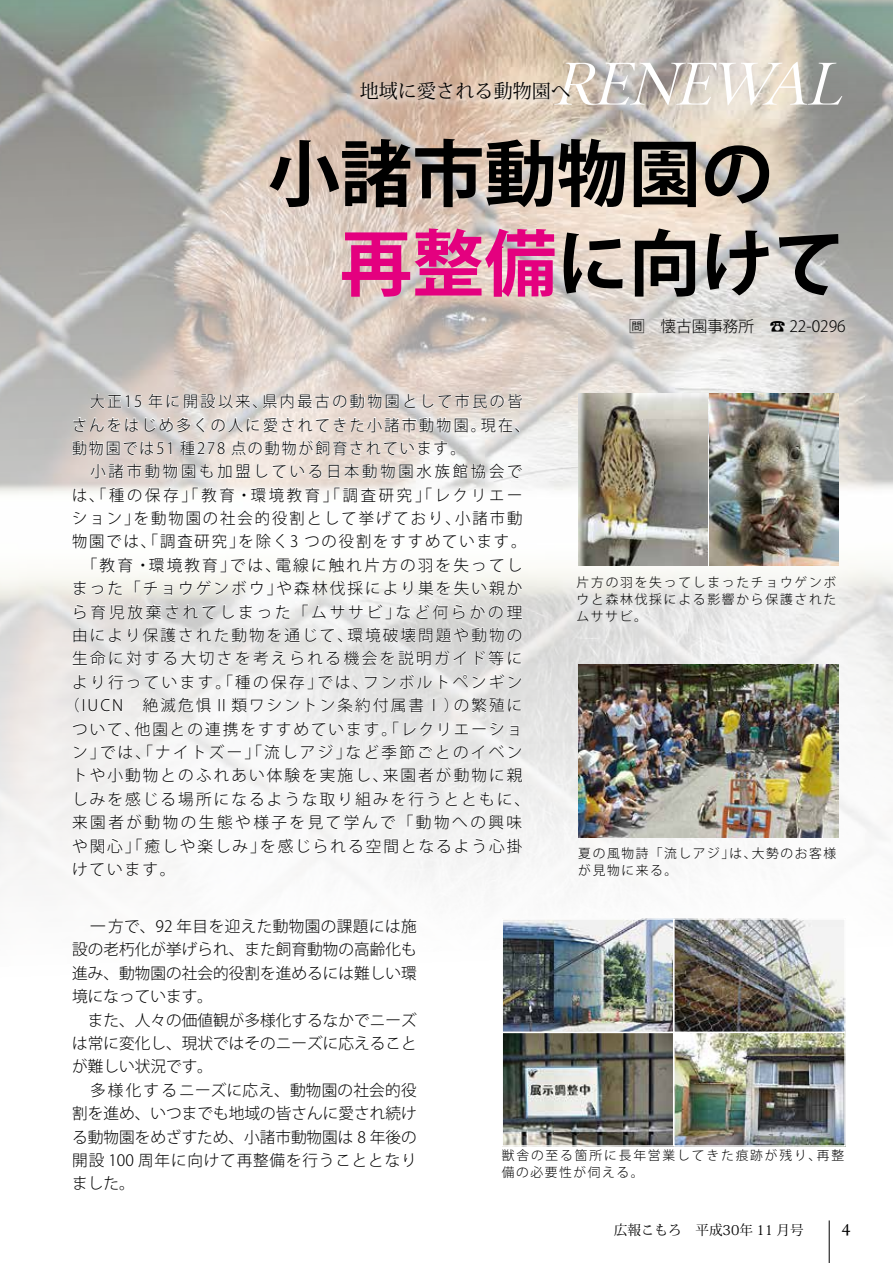
<style>
.page{position:relative;width:893px;height:1263px;background:#fff}
.page>*{position:absolute;margin:0;border:0;box-sizing:border-box;transform-origin:0 0}
.t1{font:700 72.15px/89.6px "Koz Go Pro";color:#000}
.t2{font:italic 61.05px "Poynter OS Disp";color:#fff}
.t3{font:19.2px "Koz Min Pro";color:#000}
.t4{font:18px "Arno Pro";color:#000}
.t5{font:300 15.6px "Koz Go Pro";letter-spacing:.135em;color:#000}
.t6{font:300 15.6px/23.4px "Koz Go Pro";color:#000}
.t7{font:300 15.6px/23.4px "Koz Go Pro";letter-spacing:.155em;color:#000;scale:.96 1}
.t8{font:300 15.6px "Koz Go Pro";letter-spacing:.18em;color:#000}
.t9{font:300 15.6px "Koz Go Pro";letter-spacing:.16em;color:#000}
.t10{font:300 15.6px "Koz Go Pro";letter-spacing:.185em;color:#000}
.t11{font:13.65px "Koz Min Pr 6 N";color:#000}
.t12{font:300 12.75px/17px "Koz Go Pro";letter-spacing:.14em;color:#000}
.s1{color:#e4007f}
</style>
<div class="page">
<hr style="left:829px;top:1220px;width:1px;height:43px;background:#000">
<img style="left:0;top:0;width:893px;height:887px">
<svg style="left:359px;top:81px;width:217px;height:26px;background:#dfcab9"></svg>
<img style="left:504px;top:920px;width:340px;height:225px">
<div style="left:673px;top:918px;width:173px;height:115px;border:1px solid #fff"></div>
<div style="left:673px;top:1032px;width:173px;height:115px;border:1px solid #fff"></div>
<div style="left:502px;top:918px;width:172px;height:115px;border:1px solid #fff"></div>
<div style="left:502px;top:1032px;width:172px;height:115px;border:1px solid #fff"></div>
<svg style="left:71px;top:331px;width:452px;height:499px"></svg>
<svg style="left:72px;top:837px;width:451px;height:40px"></svg>
<img style="left:578px;top:393px;width:261px;height:173px">
<img style="left:578px;top:665px;width:261px;height:172px">
<h2 class="t2" style="left:553px;top:50px;width:307px">RENEWAL</h2>
<p class="t3" style="left:360px;top:77px;width:212px">地域に愛される動物園へ</p>
<h1 class="t1" style="left:268px;top:134px;width:579px">小諸市動物園の<span class="s1">　再整備</span>に向けて</h1>
<p class="t7" style="left:72px;top:390px;width:478px;text-indent:18px">大正15 年に開設以来、県内最古の動物園として市民の皆さんをはじめ多くの人に愛されてきた小諸市動物園。現在、動物園では51 種278 点の動物が飼育されています。</p>
<p class="t10" style="left:91px;top:461px;width:433px">小諸市動物園も加盟している日本動物園水族館協会で</p>
<p class="t8" style="left:72px;top:485px;width:452px">は、「種の保存」「教育・環境教育」「調査研究」「レクリエー</p>
<p class="t5" style="left:72px;top:508px;width:452px">ション」を動物園の社会的役割として挙げており、小諸市動</p>
<p class="t5" style="left:72px;top:531px;width:456px">物園では、「調査研究」を除く3 つの役割をすすめています。</p>
<p class="t5" style="left:72px;top:555px;width:452px">　「教育・環境教育」では、電線に触れ片方の羽を失ってし</p>
<p class="t5" style="left:72px;top:578px;width:452px">まった「チョウゲンボウ」や森林伐採により巣を失い親か</p>
<p class="t8" style="left:72px;top:602px;width:452px">ら育児放棄されてしまった「ムササビ」など何らかの理</p>
<p class="t5" style="left:72px;top:625px;width:452px">由により保護された動物を通じて、環境破壊問題や動物の</p>
<p class="t9" style="left:72px;top:648px;width:452px">生命に対する大切さを考えられる機会を説明ガイド等に</p>
<p class="t5" style="left:72px;top:672px;width:452px">より行っています。「種の保存」では、フンボルトペンギン</p>
<p class="t5" style="left:64px;top:695px;width:460px">（IUCN　絶滅危惧Ⅱ類ワシントン条約付属書Ⅰ）の繁殖に</p>
<p class="t5" style="left:72px;top:719px;width:452px">ついて、他園との連携をすすめています。「レクリエーショ</p>
<p class="t5" style="left:72px;top:742px;width:452px">ン」では、「ナイトズー」「流しアジ」など季節ごとのイベン</p>
<p class="t5" style="left:72px;top:765px;width:452px">トや小動物とのふれあい体験を実施し、来園者が動物に親</p>
<p class="t5" style="left:72px;top:789px;width:460px">しみを感じる場所になるような取り組みを行うとともに、</p>
<p class="t9" style="left:72px;top:812px;width:452px">来園者が動物の生態や様子を見て学んで「動物への興味</p>
<p class="t5" style="left:72px;top:835px;width:452px">や関心」「癒しや楽しみ」を感じられる空間となるよう心掛</p>
<p class="t5" style="left:72px;top:859px;width:105px">けています。</p>
<p class="t6" style="left:614px;top:315px;width:234px">　問　懐古園事務所　☎ 22-0296</p>
<p class="t12" style="left:577px;top:574px;width:261px;text-align:justify">片方の羽を失ってしまったチョウゲンボウと森林伐採による影響から保護されたムササビ。</p>
<p class="t12" style="left:578px;top:845px;width:259px">夏の風物詩「流しアジ」は、大勢のお客様が見物に来る。</p>
<p class="t6" style="left:72px;top:915px;width:346px">　一方で、92 年目を迎えた動物園の課題には施設の老朽化が挙げられ、また飼育動物の高齢化も進み、動物園の社会的役割を進めるには難しい環境になっています。<br>　また、人々の価値観が多様化するなかでニーズは常に変化し、現状ではそのニーズに応えることが難しい状況です。<br>　多様化するニーズに応え、動物園の社会的役割を進め、いつまでも地域の皆さんに愛され続ける動物園をめざすため、小諸市動物園は 8 年後の開設 100 周年に向けて再整備を行うこととなりました。</p>
<p class="t12" style="left:502px;top:1147px;width:344px">獣舎の至る箇所に長年営業してきた痕跡が残り、再整備の必要性が伺える。</p>
<p class="t11" style="left:614px;top:1222px;width:191px">広報こもろ　平成30年 11 月号</p>
<p class="t4" style="left:842px;top:1219px;width:10px">4</p>
</div>
